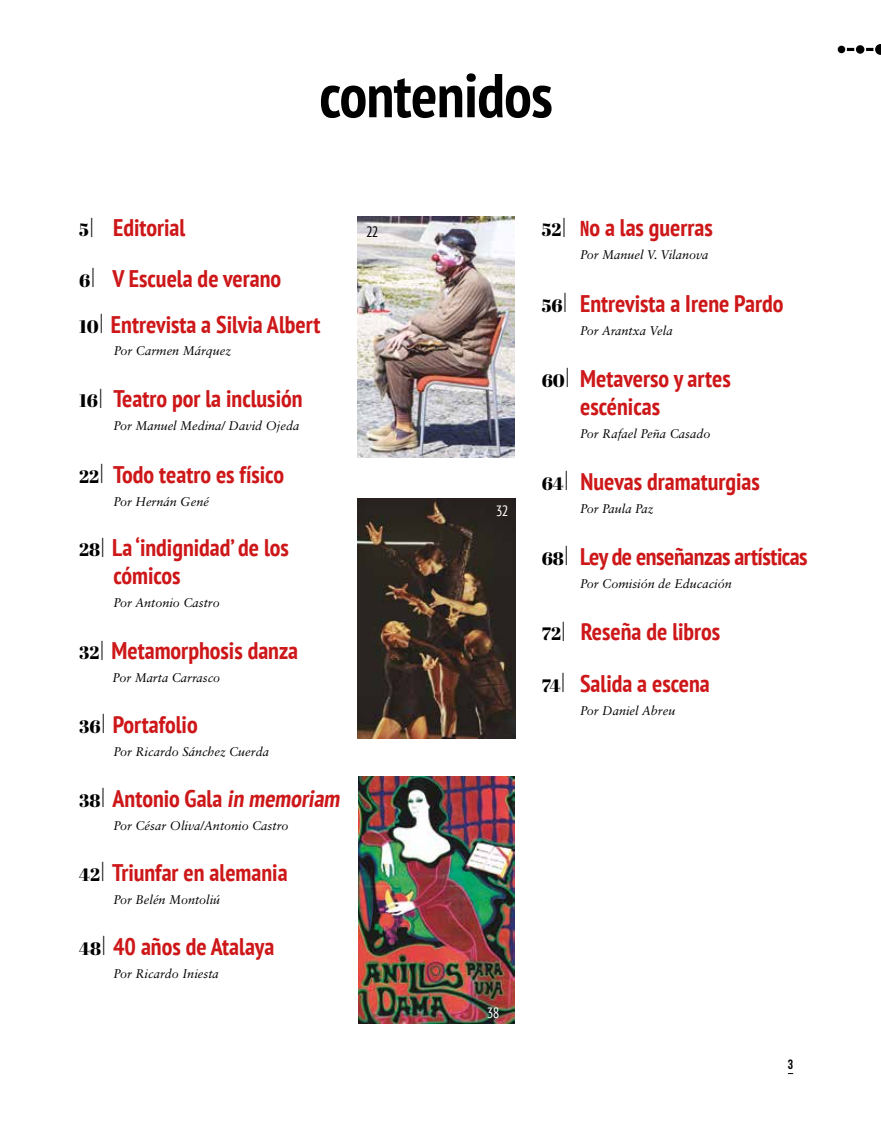
<style>
.page{position:relative;width:881px;height:1127px;background:#fff}
.page>*{position:absolute;margin:0;border:0;box-sizing:border-box;transform-origin:0 0}
.t1{font:700 condensed 61.8px "PT Sans";letter-spacing:-.01em;color:#000}
.t2{font:700 condensed 24px/27.6px "PT Sans";color:#cd1719}
.t3{font:700 condensed 24px "PT Sans";letter-spacing:-.02em;color:#cd1719}
.t4{font:condensed 14.85px "PT Sans";color:#fff}
.t5{font:condensed 14.85px "PT Sans";color:#000}
.t6{font:700 13.5px "Bebas Neue";color:#000}
.t7{font:italic 12.6px "Sabon LT Std";color:#000}
.s1{font-family:"Abril Fatface";font-weight:400;font-stretch:normal;font-size:18px;color:#000}
.s2{font-family:"Bebas Neue";font-stretch:normal;font-size:21.6px}
</style>
<div class="page">
<svg style="left:855px;top:45px;width:9px;height:9px"></svg>
<div style="left:837px;top:46px;width:7px;height:7px;background:#000;border-radius:50%"></div>
<svg style="left:866px;top:44px;width:14px;height:11px"></svg>
<svg style="left:846px;top:48px;width:8px;height:3px"></svg>
<img style="left:357px;top:217px;width:157px;height:241px">
<img style="left:357px;top:498px;width:158px;height:240px">
<img style="left:358px;top:777px;width:156px;height:246px">
<h1 class="t1" style="left:319px;top:54px;width:235px">contenidos</h1>
<p class="t2" style="left:79px;top:202px;width:203px;line-height:50.7px"><span class="s1">5</span><sup>|</sup> Editorial<br><span class="s1">6</span><sup>|</sup> V Escuela de verano</p>
<p class="t2" style="left:79px;top:310px;width:242px"><span class="s1">10</span><sup>|</sup> Entrevista a Silvia Albert</p>
<p class="t7" style="left:114px;top:343px;width:119px">Por Carmen Márquez</p>
<p class="t2" style="left:79px;top:385px;width:225px"><span class="s1">16</span><sup>|</sup> Teatro por la inclusión</p>
<p class="t7" style="left:113px;top:419px;width:187px">Por Manuel Medina/ David Ojeda</p>
<p class="t2" style="left:79px;top:460px;width:206px"><span class="s1">22</span><sup>|</sup> Todo teatro es físico</p>
<p class="t7" style="left:113px;top:494px;width:97px">Por Hernán Gené</p>
<p class="t2" style="left:113px;top:534px;width:177px;text-indent:-34px"><span class="s1">28</span><sup>|</sup> La ‘indignidad’ de los cómicos</p>
<p class="t7" style="left:113px;top:595px;width:108px">Por Antonio Castro</p>
<p class="t2" style="left:79px;top:637px;width:220px"><span class="s1">32</span><sup>|</sup> Metamorphosis danza</p>
<p class="t7" style="left:113px;top:671px;width:109px">Por Marta Carrasco</p>
<p class="t2" style="left:79px;top:710px;width:120px"><span class="s1">36</span><sup>|</sup> Portafolio</p>
<p class="t7" style="left:113px;top:744px;width:157px">Por Ricardo Sánchez Cuerda</p>
<p class="t2" style="left:79px;top:784px;width:266px"><span class="s1">38</span><sup>|</sup> Antonio Gala in memoriam</p>
<p class="t7" style="left:113px;top:818px;width:177px">Por César Oliva/Antonio Castro</p>
<p class="t2" style="left:79px;top:858px;width:210px"><span class="s1">42</span><sup>|</sup> Triunfar en alemania</p>
<p class="t7" style="left:113px;top:892px;width:108px">Por Belén Montoliú</p>
<p class="t2" style="left:79px;top:932px;width:197px"><span class="s1">48</span><sup>|</sup> 40 años de Atalaya</p>
<p class="t7" style="left:113px;top:966px;width:107px">Por Ricardo Iniesta</p>
<p class="t5" style="left:366px;top:222px;width:14px">22</p>
<p class="t4" style="left:495px;top:501px;width:14px">32</p>
<p class="t2" style="left:541px;top:214px;width:173px"><span class="s1">52</span><sup>|</sup> <span class="s2">N</span>o a las guerras</p>
<p class="t7" style="left:580px;top:248px;width:130px">Por Manuel V. Vilanova</p>
<p class="t2" style="left:541px;top:289px;width:243px"><span class="s1">56</span><sup>|</sup> Entrevista a Irene Pardo</p>
<p class="t7" style="left:580px;top:323px;width:94px">Por Arantxa Vela</p>
<p class="t2" style="left:580px;top:364px;width:152px;text-indent:-38px"><span class="s1">60</span><sup>|</sup> Metaverso y artes escénicas</p>
<p class="t7" style="left:580px;top:426px;width:132px">Por Rafael Peña Casado</p>
<p class="t2" style="left:541px;top:467px;width:219px"><span class="s1">64</span><sup>|</sup> Nuevas dramaturgias</p>
<p class="t7" style="left:580px;top:501px;width:75px">Por Paula Paz</p>
<p class="t3" style="left:541px;top:541px;width:267px"><span class="s1">68</span><sup>|</sup> Ley de enseñanzas artísticas</p>
<p class="t7" style="left:580px;top:576px;width:153px">Por Comisión de Educación</p>
<p class="t2" style="left:541px;top:606px;width:180px;line-height:51.3px"><span class="s1">72</span><sup>|</sup> Reseña de libros<br><span class="s1">74</span><sup>|</sup> Salida a escena</p>
<p class="t7" style="left:580px;top:703px;width:97px">Por Daniel Abreu</p>
<p class="t4" style="left:486px;top:1003px;width:14px">38</p>
<p class="t6" style="left:787px;top:1057px;width:7px">3</p>
</div>
